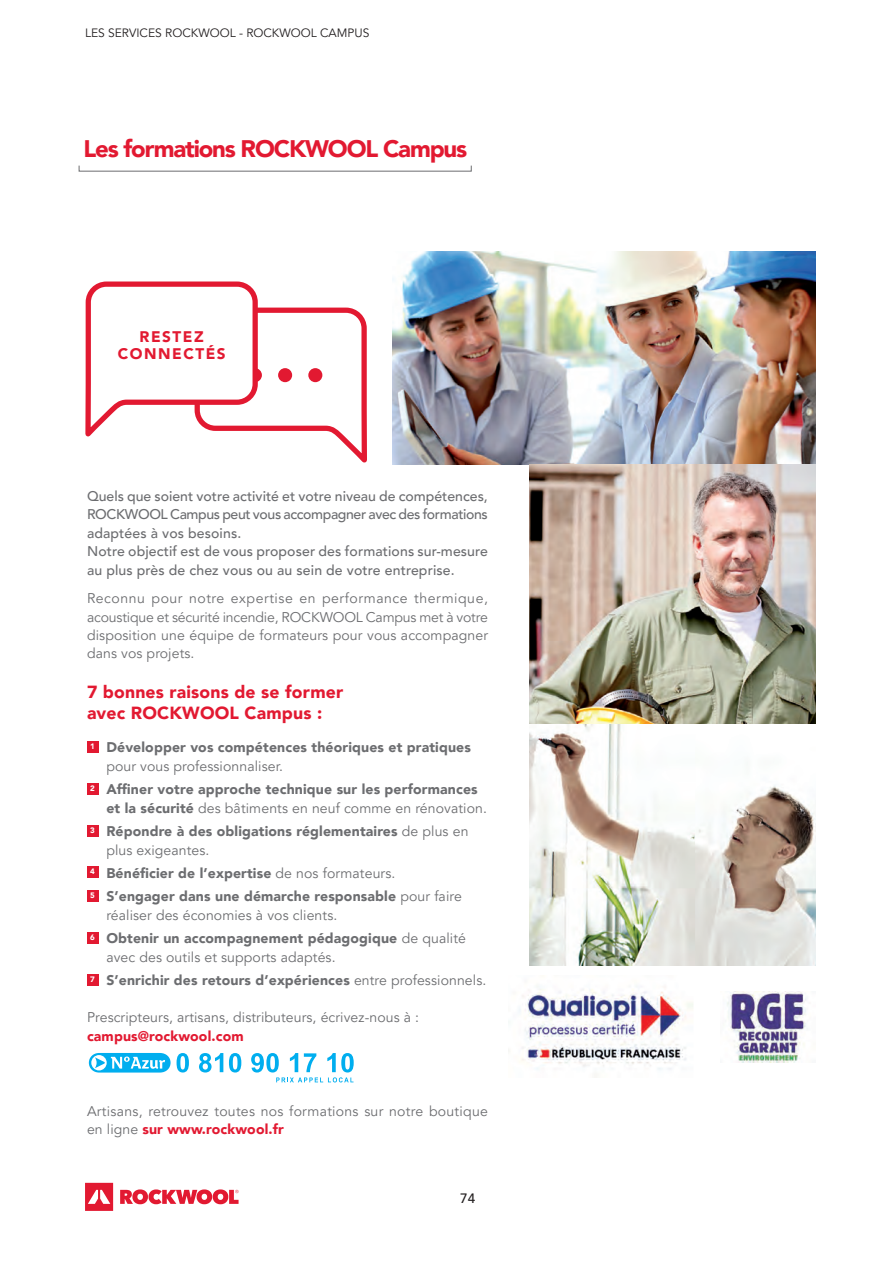
<style>
.page{position:relative;width:893px;height:1263px;background:#fff}
.page>*{position:absolute;margin:0;border:0;box-sizing:border-box;transform-origin:0 0}
.t1{font:900 24px "Avenir LT Pro";letter-spacing:-.05em;color:#e21931}
.t2{font:900 17.55px/21.1px "Avenir LT Pro";letter-spacing:.01em;color:#e21931}
.t3{font:900 15.3px/17.4px "Avenir LT Pro";letter-spacing:.1em;color:#e21931;text-align:center}
.t4{font:14.1px/18.5px "Avenir LT Pro";letter-spacing:.01em;color:#6c6d70}
.t5{font:900 14.1px/18.5px "Avenir LT Pro";letter-spacing:.01em;color:#6c6d70}
.t6{font:500 14.1px/18.5px "Avenir LT Pro";color:#6c6d70}
.t7{font:900 14.1px "Avenir LT Pro";letter-spacing:.01em;color:#e21931}
.t8{font:500 13.5px "Avenir LT Std";color:#231f20}
.t9{font:12px "Avenir LT Std";color:#231f20}
.s1{font-weight:400}
.s2{font-weight:900}
.s3{font-weight:900;color:#e21931}
</style>
<div class="page">
<img style="left:530px;top:464px;width:286px;height:502px">
<img style="left:393px;top:252px;width:423px;height:212px">
<svg style="left:260px;top:1053px;width:94px;height:29px"></svg>
<svg style="left:260px;top:307px;width:104px;height:153px"></svg>
<svg style="left:85px;top:281px;width:175px;height:930px"></svg>
<img style="left:727px;top:991px;width:81px;height:71px">
<img style="left:519px;top:987px;width:174px;height:91px">
<div style="left:79px;top:165px;width:393px;height:7px;border:1px solid #6c6d70"></div>
<p class="t9" style="left:85px;top:25px;width:286px">LES SERVICES ROCKWOOL - ROCKWOOL CAMPUS</p>
<h1 class="t1" style="left:83px;top:134px;width:385px">Les formations ROCKWOOL Campus</h1>
<p class="t3" style="left:118px;top:328px;width:109px">RESTEZ<br>CONNECTÉS</p>
<p class="t6" style="left:87px;top:487px;width:403px">Quels que soient votre activité et votre niveau de compétences, ROCKWOOL Campus peut vous accompagner avec des formations adaptées à vos besoins.<br>Notre objectif est de vous proposer des formations sur-mesure au plus près de chez vous ou au sein de votre entreprise.</p>
<p class="t4" style="left:87px;top:589px;width:402px;text-align:justify">Reconnu pour notre expertise en performance thermique, acoustique et sécurité incendie, ROCKWOOL Campus met à votre disposition une équipe de formateurs pour vous accompagner dans vos projets.</p>
<p class="t2" style="left:87px;top:681px;width:258px">7 bonnes raisons de se former avec ROCKWOOL Campus :</p>
<p class="t5" style="left:106px;top:738px;width:366px;text-indent:-16px"><sup>1</sup> Développer vos compétences théoriques et pratiques <span class="s1">pour vous professionnaliser.</span></p>
<p class="t5" style="left:106px;top:780px;width:382px;text-indent:-16px"><sup>2</sup> Affiner votre approche technique sur les performances et la sécurité <span class="s1">des bâtiments en neuf comme en rénovation.</span></p>
<p class="t5" style="left:106px;top:822px;width:364px;text-indent:-16px"><sup>3</sup> Répondre à des obligations réglementaires <span class="s1">de plus en plus exigeantes.</span></p>
<p class="t5" style="left:90px;top:861px;width:373px;line-height:23.4px"><sup>4</sup> Bénéficier de l’expertise <span class="s1">de nos formateurs.<br></span><sup>5</sup> S’engager dans une démarche responsable <span class="s1">pour faire</span></p>
<p class="t4" style="left:90px;top:904px;width:377px;line-height:23.4px;text-indent:16px">réaliser des économies à vos clients.<br><sup>6</sup> <span class="s2">Obtenir un accompagnement pédagogique</span> de qualité</p>
<p class="t4" style="left:90px;top:945px;width:398px;line-height:23.4px;text-indent:16px">avec des outils et supports adaptés.<br><sup>7</sup> <span class="s2">S’enrichir des retours d’expériences</span> entre professionnels.</p>
<p class="t4" style="left:87px;top:1008px;width:334px">Prescripteurs, artisans, distributeurs, écrivez-nous à :</p>
<p class="t7" style="left:87px;top:1027px;width:158px">campus@rockwool.com</p>
<p class="t4" style="left:87px;top:1102px;width:402px">Artisans, retrouvez toutes nos formations sur notre boutique en ligne <span class="s3">sur www.rockwool.fr</span></p>
<p class="t8" style="left:460px;top:1191px;width:17px">74</p>
</div>
